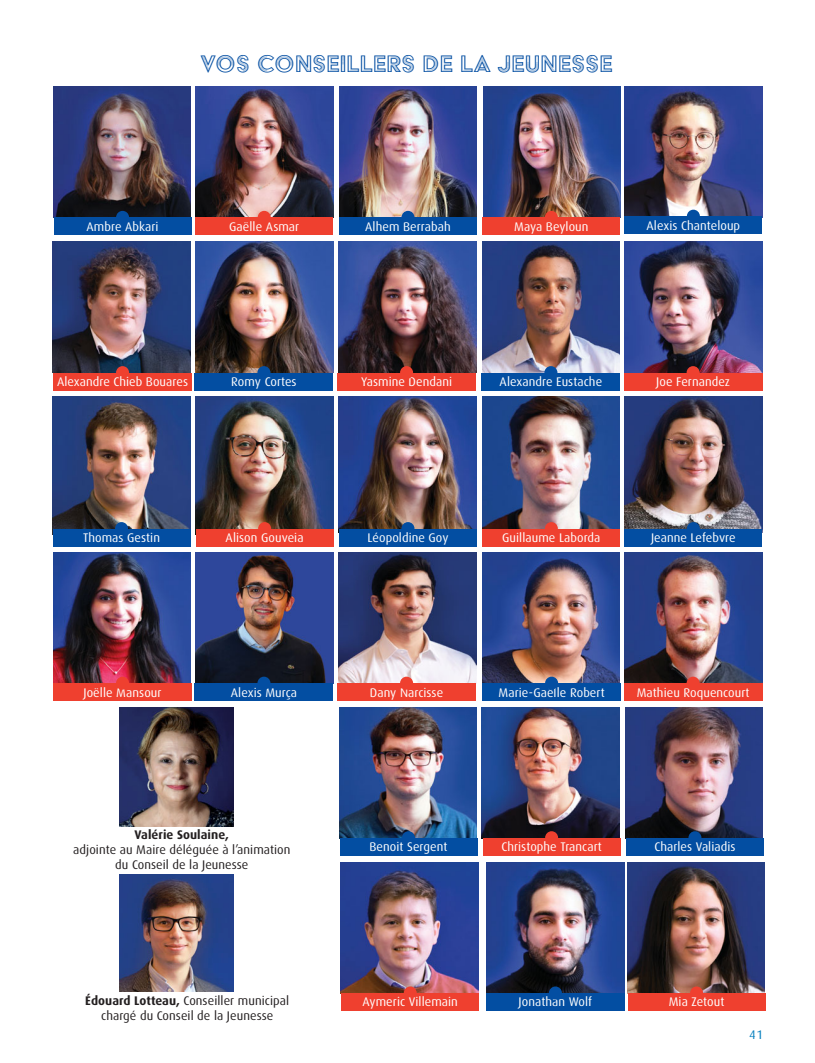
<style>
.page{position:relative;width:815px;height:1063px;background:#fff}
.page>*{position:absolute;margin:0;border:0;box-sizing:border-box;transform-origin:0 0}
.t1{font:27.5px "Acier BAT Text Gris";letter-spacing:.005em;color:#034ea2}
.t2{font:12.5px "Dax";letter-spacing:.005em;color:#fff}
.t3{font:12.5px/15px "Dax";letter-spacing:.005em;color:#231f20;text-align:center}
.t4{font:700 12.5px "Dax";letter-spacing:.005em;color:#231f20}
.t5{font:12.5px "Dax";color:#007dbd}
.s1{font-weight:700}
</style>
<div class="page">
<img style="left:196px;top:86px;width:137px;height:131px">
<img style="left:53px;top:86px;width:138px;height:131px">
<img style="left:339px;top:86px;width:138px;height:131px">
<img style="left:483px;top:86px;width:138px;height:131px">
<img style="left:625px;top:86px;width:138px;height:131px">
<img style="left:195px;top:241px;width:138px;height:132px">
<img style="left:53px;top:241px;width:137px;height:132px">
<img style="left:339px;top:241px;width:137px;height:132px">
<img style="left:482px;top:241px;width:138px;height:132px">
<img style="left:625px;top:241px;width:137px;height:132px">
<img style="left:195px;top:397px;width:138px;height:137px">
<img style="left:53px;top:397px;width:137px;height:131px">
<img style="left:339px;top:397px;width:137px;height:131px">
<img style="left:482px;top:397px;width:138px;height:138px">
<img style="left:625px;top:397px;width:137px;height:131px">
<img style="left:195px;top:552px;width:138px;height:131px">
<img style="left:53px;top:552px;width:138px;height:131px">
<img style="left:339px;top:552px;width:137px;height:131px">
<img style="left:482px;top:552px;width:138px;height:131px">
<img style="left:625px;top:552px;width:137px;height:131px">
<img style="left:482px;top:707px;width:138px;height:131px">
<img style="left:339px;top:707px;width:138px;height:131px">
<img style="left:625px;top:707px;width:138px;height:131px">
<img style="left:341px;top:862px;width:137px;height:131px">
<img style="left:627px;top:862px;width:138px;height:131px">
<div style="left:54px;top:217px;width:137px;height:18px;background:#034ea2"></div>
<div style="left:116px;top:211px;width:13px;height:13px;background:#034ea2;border-radius:50%"></div>
<div style="left:53px;top:528px;width:137px;height:18px;background:#034ea2"></div>
<div style="left:115px;top:522px;width:13px;height:13px;background:#034ea2;border-radius:50%"></div>
<div style="left:402px;top:831px;width:13px;height:13px;background:#034ea2;border-radius:50%"></div>
<div style="left:195px;top:217px;width:138px;height:18px;background:#ef402f"></div>
<div style="left:258px;top:211px;width:13px;height:13px;background:#ef402f;border-radius:50%"></div>
<div style="left:258px;top:522px;width:13px;height:13px;background:#ef402f;border-radius:50%"></div>
<div style="left:545px;top:831px;width:13px;height:13px;background:#ef402f;border-radius:50%"></div>
<div style="left:196px;top:528px;width:137px;height:18px;background:#ef402f"></div>
<div style="left:483px;top:837px;width:137px;height:18px;background:#ef402f"></div>
<div style="left:116px;top:366px;width:13px;height:13px;background:#ef402f;border-radius:50%"></div>
<div style="left:53px;top:683px;width:139px;height:18px;background:#ef402f"></div>
<div style="left:116px;top:676px;width:13px;height:13px;background:#ef402f;border-radius:50%"></div>
<img style="left:487px;top:862px;width:138px;height:131px">
<div style="left:486px;top:993px;width:139px;height:17px;background:#034ea2"></div>
<div style="left:549px;top:986px;width:13px;height:13px;background:#034ea2;border-radius:50%"></div>
<div style="left:337px;top:373px;width:139px;height:17px;background:#ef402f"></div>
<div style="left:400px;top:366px;width:13px;height:13px;background:#ef402f;border-radius:50%"></div>
<div style="left:337px;top:683px;width:139px;height:18px;background:#ef402f"></div>
<div style="left:400px;top:676px;width:13px;height:13px;background:#ef402f;border-radius:50%"></div>
<div style="left:624px;top:373px;width:138px;height:17px;background:#ef402f"></div>
<div style="left:687px;top:366px;width:13px;height:13px;background:#ef402f;border-radius:50%"></div>
<div style="left:624px;top:683px;width:138px;height:18px;background:#ef402f"></div>
<div style="left:687px;top:676px;width:13px;height:13px;background:#ef402f;border-radius:50%"></div>
<div style="left:257px;top:366px;width:13px;height:13px;background:#034ea2;border-radius:50%"></div>
<div style="left:195px;top:683px;width:138px;height:18px;background:#034ea2"></div>
<div style="left:257px;top:676px;width:13px;height:13px;background:#034ea2;border-radius:50%"></div>
<div style="left:482px;top:373px;width:138px;height:17px;background:#034ea2"></div>
<div style="left:544px;top:366px;width:13px;height:13px;background:#034ea2;border-radius:50%"></div>
<div style="left:483px;top:683px;width:138px;height:18px;background:#034ea2"></div>
<div style="left:545px;top:676px;width:13px;height:13px;background:#034ea2;border-radius:50%"></div>
<div style="left:402px;top:211px;width:12px;height:13px;background:#034ea2;border-radius:50%"></div>
<div style="left:339px;top:217px;width:138px;height:18px;background:#034ea2"></div>
<div style="left:402px;top:522px;width:12px;height:13px;background:#034ea2;border-radius:50%"></div>
<div style="left:339px;top:528px;width:138px;height:18px;background:#034ea2"></div>
<div style="left:688px;top:831px;width:13px;height:13px;background:#034ea2;border-radius:50%"></div>
<div style="left:626px;top:837px;width:138px;height:18px;background:#034ea2"></div>
<div style="left:687px;top:210px;width:13px;height:13px;background:#034ea2;border-radius:50%"></div>
<div style="left:625px;top:216px;width:137px;height:18px;background:#034ea2"></div>
<div style="left:687px;top:522px;width:13px;height:13px;background:#034ea2;border-radius:50%"></div>
<div style="left:625px;top:528px;width:137px;height:18px;background:#034ea2"></div>
<div style="left:690px;top:986px;width:13px;height:13px;background:#ef402f;border-radius:50%"></div>
<div style="left:628px;top:993px;width:137px;height:17px;background:#ef402f"></div>
<div style="left:545px;top:211px;width:13px;height:13px;background:#ef402f;border-radius:50%"></div>
<div style="left:483px;top:217px;width:137px;height:18px;background:#ef402f"></div>
<div style="left:545px;top:522px;width:13px;height:13px;background:#ef402f;border-radius:50%"></div>
<div style="left:483px;top:528px;width:137px;height:18px;background:#ef402f"></div>
<div style="left:404px;top:986px;width:13px;height:13px;background:#ef402f;border-radius:50%"></div>
<div style="left:341px;top:993px;width:138px;height:17px;background:#ef402f"></div>
<div style="left:340px;top:837px;width:137px;height:18px;background:#034ea2"></div>
<div style="left:53px;top:373px;width:139px;height:17px;background:#ef402f"></div>
<div style="left:195px;top:373px;width:138px;height:17px;background:#034ea2"></div>
<img style="left:119px;top:874px;width:115px;height:117px">
<img style="left:119px;top:707px;width:115px;height:120px">
<h1 class="t1" style="left:201px;top:46px;width:413px">VOS CONSEILLERS DE LA JEUNESSE</h1>
<p class="t2" style="left:87px;top:221px;width:74px">Ambre Abkari</p>
<p class="t2" style="left:229px;top:221px;width:72px">Gaëlle Asmar</p>
<p class="t2" style="left:365px;top:221px;width:87px">Alhem Berrabah</p>
<p class="t2" style="left:514px;top:221px;width:76px">Maya Beyloun</p>
<p class="t2" style="left:647px;top:220px;width:95px">Alexis Chanteloup</p>
<p class="t2" style="left:57px;top:376px;width:133px">Alexandre Chieb Bouares</p>
<p class="t2" style="left:231px;top:376px;width:67px">Romy Cortes</p>
<p class="t2" style="left:361px;top:376px;width:92px">Yasmine Dendani</p>
<p class="t2" style="left:500px;top:376px;width:104px">Alexandre Eustache</p>
<p class="t2" style="left:656px;top:376px;width:75px">Joe Fernandez</p>
<p class="t2" style="left:83px;top:532px;width:78px">Thomas Gestin</p>
<p class="t2" style="left:226px;top:532px;width:79px">Alison Gouveia</p>
<p class="t2" style="left:367px;top:532px;width:83px">Léopoldine Goy</p>
<p class="t2" style="left:502px;top:532px;width:100px">Guillaume Laborda</p>
<p class="t2" style="left:651px;top:532px;width:86px">Jeanne Lefebvre</p>
<p class="t2" style="left:84px;top:687px;width:80px">Joëlle Mansour</p>
<p class="t2" style="left:231px;top:687px;width:68px">Alexis Murça</p>
<p class="t2" style="left:637px;top:687px;width:114px">Mathieu Roquencourt</p>
<p class="t2" style="left:499px;top:687px;width:108px">Marie-Gaëlle Robert</p>
<p class="t2" style="left:370px;top:687px;width:75px">Dany Narcisse</p>
<p class="t4" style="left:135px;top:829px;width:96px">Valérie Soulaine,</p>
<p class="t3" style="left:73px;top:843px;width:219px">adjointe au Maire déléguée à l’animation du Conseil de la Jeunesse</p>
<p class="t3" style="left:85px;top:994px;width:205px"><span class="s1">Édouard Lotteau,</span> Conseiller municipal chargé du Conseil de la Jeunesse</p>
<p class="t2" style="left:370px;top:841px;width:79px">Benoit Sergent</p>
<p class="t2" style="left:501px;top:841px;width:102px">Christophe Trancart</p>
<p class="t2" style="left:654px;top:841px;width:83px">Charles Valiadis</p>
<p class="t2" style="left:363px;top:996px;width:97px">Aymeric Villemain</p>
<p class="t2" style="left:519px;top:996px;width:75px">Jonathan Wolf</p>
<p class="t2" style="left:669px;top:996px;width:57px">Mia Zetout</p>
<p class="t5" style="left:749px;top:1030px;width:15px">41</p>
</div>
